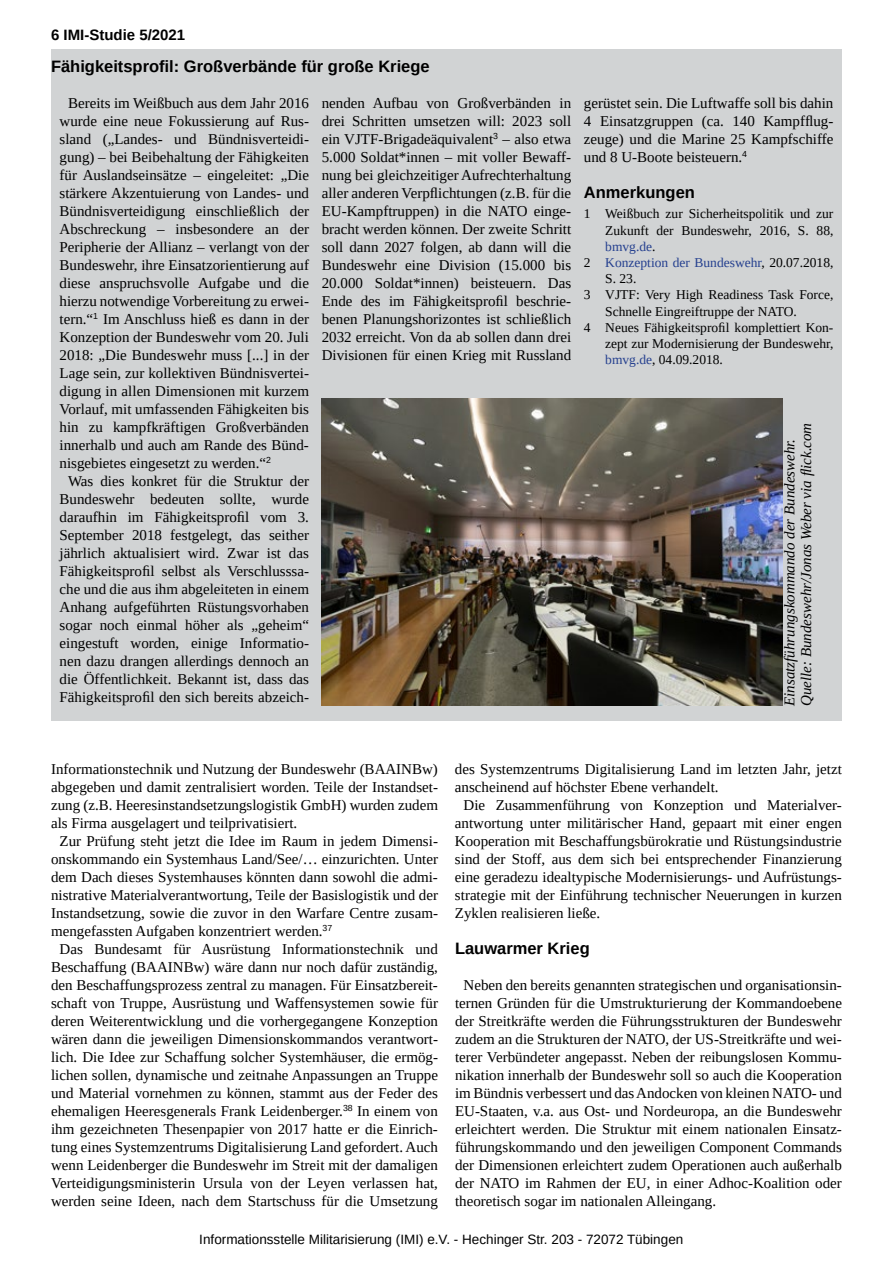
<style>
.page{position:relative;width:893px;height:1263px;background:#fff}
.page>*{position:absolute;margin:0;border:0;box-sizing:border-box;transform-origin:0 0}
.t1{font:700 16.5px "Liberation Sans";color:#000}
.t2{font:15px/18px "Liberation Serif";color:#000;text-align:justify}
.t3{font:italic 15px/16.5px "Liberation Serif";color:#000}
.t4{font:700 15px "Liberation Sans";color:#000}
.t5{font:13.5px "Liberation Serif";color:#000}
.t6{font:13.5px "Liberation Sans";color:#000}
.t7{font:13.5px "Liberation Serif";color:#25408f}
.s1{color:#000}
.s2{color:#25408f}
</style>
<div class="page">
<div style="left:51px;top:50px;width:791px;height:671px;background:#d1d3d4"></div>
<img style="left:322px;top:399px;width:461px;height:307px">
<p class="t4" style="left:51px;top:25px;width:136px">6 IMI-Studie 5/2021</p>
<p class="t1" style="left:51px;top:55px;width:380px">Fähigkeitsprofil: Großverbände für große Kriege</p>
<p class="t2" style="left:68px;top:94px;width:242px">Bereits im Weißbuch aus dem Jahr 2016</p>
<p class="t2" style="left:60px;top:112px;width:251px">wurde eine neue Fokussierung auf Rus-</p>
<p class="t2" style="left:60px;top:130px;width:251px">sland („Landes- und Bündnisverteidi-</p>
<p class="t2" style="left:60px;top:148px;width:251px">gung) – bei Beibehaltung der Fähigkeiten</p>
<p class="t2" style="left:60px;top:166px;width:251px">für Auslandseinsätze – eingeleitet: „Die</p>
<p class="t2" style="left:60px;top:184px;width:251px">stärkere Akzentuierung von Landes- und</p>
<p class="t2" style="left:60px;top:202px;width:251px">Bündnisverteidigung einschließlich der</p>
<p class="t2" style="left:60px;top:220px;width:251px">Abschreckung – insbesondere an der</p>
<p class="t2" style="left:60px;top:238px;width:251px">Peripherie der Allianz – verlangt von der</p>
<p class="t2" style="left:60px;top:256px;width:251px">Bundeswehr, ihre Einsatzorientierung auf</p>
<p class="t2" style="left:60px;top:274px;width:251px">diese anspruchsvolle Aufgabe und die</p>
<p class="t2" style="left:60px;top:292px;width:251px">hierzu notwendige Vorbereitung zu erwei-</p>
<p class="t2" style="left:60px;top:310px;width:251px">tern.“<sup>1</sup> Im Anschluss hieß es dann in der</p>
<p class="t2" style="left:60px;top:328px;width:251px">Konzeption der Bundeswehr vom 20. Juli</p>
<p class="t2" style="left:60px;top:346px;width:251px">2018: „Die Bundeswehr muss [...] in der</p>
<p class="t2" style="left:60px;top:364px;width:251px">Lage sein, zur kollektiven Bündnisvertei-</p>
<p class="t2" style="left:60px;top:382px;width:251px">digung in allen Dimensionen mit kurzem</p>
<p class="t2" style="left:60px;top:400px;width:251px">Vorlauf, mit umfassenden Fähigkeiten bis</p>
<p class="t2" style="left:60px;top:418px;width:251px">hin zu kampfkräftigen Großverbänden</p>
<p class="t2" style="left:60px;top:436px;width:251px">innerhalb und auch am Rande des Bünd-</p>
<p class="t2" style="left:60px;top:454px;width:213px">nisgebietes eingesetzt zu werden.“<sup>2</sup></p>
<p class="t2" style="left:68px;top:472px;width:242px">Was dies konkret für die Struktur der</p>
<p class="t2" style="left:60px;top:490px;width:251px">Bundeswehr bedeuten sollte, wurde</p>
<p class="t2" style="left:60px;top:508px;width:251px">daraufhin im Fähigkeitsprofil vom 3.</p>
<p class="t2" style="left:60px;top:526px;width:251px">September 2018 festgelegt, das seither</p>
<p class="t2" style="left:60px;top:544px;width:251px">jährlich aktualisiert wird. Zwar ist das</p>
<p class="t2" style="left:60px;top:562px;width:251px">Fähigkeitsprofil selbst als Verschlusssa-</p>
<p class="t2" style="left:60px;top:580px;width:251px">che und die aus ihm abgeleiteten in einem</p>
<p class="t2" style="left:60px;top:598px;width:251px">Anhang aufgeführten Rüstungsvorhaben</p>
<p class="t2" style="left:60px;top:616px;width:251px">sogar noch einmal höher als „geheim“</p>
<p class="t2" style="left:60px;top:634px;width:251px">eingestuft worden, einige Informatio-</p>
<p class="t2" style="left:60px;top:652px;width:251px">nen dazu drangen allerdings dennoch an</p>
<p class="t2" style="left:60px;top:670px;width:251px">die Öffentlichkeit. Bekannt ist, dass das</p>
<p class="t2" style="left:60px;top:688px;width:251px">Fähigkeitsprofil den sich bereits abzeich-</p>
<p class="t2" style="left:322px;top:94px;width:251px">nenden Aufbau von Großverbänden in drei Schritten umsetzen will: 2023 soll ein VJTF-Brigadeäquivalent<sup>3</sup> – also etwa 5.000 Soldat*innen – mit voller Bewaff&shy;nung bei gleichzeitiger Aufrechterhaltung aller anderen Verpflichtungen (z.B. für die EU-Kampftruppen) in die NATO einge&shy;bracht werden können. Der zweite Schritt soll dann 2027 folgen, ab dann will die Bundeswehr eine Division (15.000 bis 20.000 Soldat*innen) beisteuern. Das Ende des im Fähigkeitsprofil beschrie&shy;benen Planungshorizontes ist schließlich 2032 erreicht. Von da ab sollen dann drei Divisionen für einen Krieg mit Russland</p>
<p class="t2" style="left:584px;top:94px;width:251px">gerüstet sein. Die Luftwaffe soll bis dahin 4 Einsatzgruppen (ca. 140 Kampfflug&shy;zeuge) und die Marine 25 Kampfschiffe und 8 U-Boote beisteuern.<sup>4</sup></p>
<p class="t1" style="left:584px;top:181px;width:112px">Anmerkungen</p>
<p class="t5" style="left:584px;top:205px;width:251px">1 Weißbuch zur Sicherheitspolitik und zur</p>
<p class="t5" style="left:605px;top:221px;width:230px">Zukunft der Bundeswehr, 2016, S. 88,</p>
<p class="t7" style="left:605px;top:238px;width:52px">bmvg.de<span class="s1">.</span></p>
<p class="t7" style="left:584px;top:254px;width:251px"><span class="s1">2</span> Konzeption der Bundeswehr<span class="s1">, 20.07.2018,</span></p>
<p class="t5" style="left:605px;top:270px;width:33px">S. 23.</p>
<p class="t5" style="left:584px;top:286px;width:251px">3 VJTF: Very High Readiness Task Force,</p>
<p class="t5" style="left:605px;top:302px;width:193px">Schnelle Eingreiftruppe der NATO.</p>
<p class="t5" style="left:584px;top:319px;width:251px">4 Neues Fähigkeitsprofil komplettiert Kon-</p>
<p class="t5" style="left:605px;top:335px;width:230px">zept zur Modernisierung der Bundeswehr,</p>
<p class="t5" style="left:605px;top:351px;width:119px"><span class="s2">bmvg.de</span>, 04.09.2018.</p>
<p class="t3" style="left:781px;top:706px;width:285px;rotate:-90deg">Einsatzführungskommando der Bundeswehr.<br>Quelle: Bundeswehr/Jonas Weber via flick.com</p>
<p class="t2" style="left:51px;top:760px;width:388px">Informationstechnik und Nutzung der Bundeswehr (BAAINBw)</p>
<p class="t2" style="left:51px;top:778px;width:388px">abgegeben und damit zentralisiert worden. Teile der Instandset-</p>
<p class="t2" style="left:51px;top:796px;width:388px">zung (z.B. Heeresinstandsetzungslogistik GmbH) wurden zudem</p>
<p class="t2" style="left:51px;top:814px;width:248px">als Firma ausgelagert und teilprivatisiert.</p>
<p class="t2" style="left:60px;top:832px;width:380px">Zur Prüfung steht jetzt die Idee im Raum in jedem Dimensi-</p>
<p class="t2" style="left:51px;top:850px;width:388px">onskommando ein Systemhaus Land/See/… einzurichten. Unter</p>
<p class="t2" style="left:51px;top:868px;width:388px">dem Dach dieses Systemhauses könnten dann sowohl die admi-</p>
<p class="t2" style="left:51px;top:886px;width:388px">nistrative Materialverantwortung, Teile der Basislogistik und der</p>
<p class="t2" style="left:51px;top:904px;width:388px">Instandsetzung, sowie die zuvor in den Warfare Centre zusam-</p>
<p class="t2" style="left:51px;top:922px;width:283px">mengefassten Aufgaben konzentriert werden.<sup>37</sup></p>
<p class="t2" style="left:60px;top:940px;width:380px">Das Bundesamt für Ausrüstung Informationstechnik und</p>
<p class="t2" style="left:51px;top:958px;width:388px">Beschaffung (BAAINBw) wäre dann nur noch dafür zuständig,</p>
<p class="t2" style="left:51px;top:976px;width:388px">den Beschaffungsprozess zentral zu managen. Für Einsatzbereit-</p>
<p class="t2" style="left:51px;top:994px;width:388px">schaft von Truppe, Ausrüstung und Waffensystemen sowie für</p>
<p class="t2" style="left:51px;top:1012px;width:388px">deren Weiterentwicklung und die vorhergegangene Konzeption</p>
<p class="t2" style="left:51px;top:1030px;width:388px">wären dann die jeweiligen Dimensionskommandos verantwort-</p>
<p class="t2" style="left:51px;top:1048px;width:388px">lich. Die Idee zur Schaffung solcher Systemhäuser, die ermög-</p>
<p class="t2" style="left:51px;top:1066px;width:388px">lichen sollen, dynamische und zeitnahe Anpassungen an Truppe</p>
<p class="t2" style="left:51px;top:1084px;width:388px">und Material vornehmen zu können, stammt aus der Feder des</p>
<p class="t2" style="left:51px;top:1102px;width:388px">ehemaligen Heeresgenerals Frank Leidenberger.<sup>38</sup> In einem von</p>
<p class="t2" style="left:51px;top:1120px;width:388px">ihm gezeichneten Thesenpapier von 2017 hatte er die Einrich-</p>
<p class="t2" style="left:51px;top:1138px;width:388px">tung eines Systemzentrums Digitalisierung Land gefordert. Auch</p>
<p class="t2" style="left:51px;top:1156px;width:388px">wenn Leidenberger die Bundeswehr im Streit mit der damaligen</p>
<p class="t2" style="left:51px;top:1174px;width:388px">Verteidigungsministerin Ursula von der Leyen verlassen hat,</p>
<p class="t2" style="left:51px;top:1192px;width:388px">werden seine Ideen, nach dem Startschuss für die Umsetzung</p>
<p class="t2" style="left:455px;top:760px;width:388px">des Systemzentrums Digitalisierung Land im letzten Jahr, jetzt</p>
<p class="t2" style="left:455px;top:778px;width:265px">anscheinend auf höchster Ebene verhandelt.</p>
<p class="t2" style="left:463px;top:796px;width:380px">Die Zusammenführung von Konzeption und Materialver-</p>
<p class="t2" style="left:455px;top:814px;width:388px">antwortung unter militärischer Hand, gepaart mit einer engen</p>
<p class="t2" style="left:455px;top:832px;width:388px">Kooperation mit Beschaffungsbürokratie und Rüstungsindustrie</p>
<p class="t2" style="left:455px;top:850px;width:388px">sind der Stoff, aus dem sich bei entsprechender Finanzierung</p>
<p class="t2" style="left:455px;top:868px;width:388px">eine geradezu idealtypische Modernisierungs- und Aufrüstungs-</p>
<p class="t2" style="left:455px;top:886px;width:388px">strategie mit der Einführung technischer Neuerungen in kurzen</p>
<p class="t2" style="left:455px;top:904px;width:147px">Zyklen realisieren ließe.</p>
<p class="t1" style="left:455px;top:937px;width:136px">Lauwarmer Krieg</p>
<p class="t2" style="left:455px;top:976px;width:388px;text-indent:9px">Neben den bereits genannten strategischen und organisationsin&shy;ternen Gründen für die Umstrukturierung der Kommandoebene der Streitkräfte werden die Führungsstrukturen der Bundeswehr zudem an die Strukturen der NATO, der US-Streitkräfte und wei&shy;terer Verbündeter angepasst. Neben der reibungslosen Kommu&shy;nikation innerhalb der Bundeswehr soll so auch die Kooperation im Bündnis verbessert und das Andocken von kleinen NATO- und EU-Staaten, v.a. aus Ost- und Nordeuropa, an die Bundeswehr erleichtert werden. Die Struktur mit einem nationalen Einsatz&shy;führungskommando und den jeweiligen Component Commands der Dimensionen erleichtert zudem Operationen auch außerhalb der NATO im Rahmen der EU, in einer Adhoc-Koalition oder theoretisch sogar im nationalen Alleingang.</p>
<p class="t6" style="left:199px;top:1230px;width:485px">Informationsstelle Militarisierung (IMI) e.V. - Hechinger Str. 203 - 72072 Tübingen</p>
</div>
